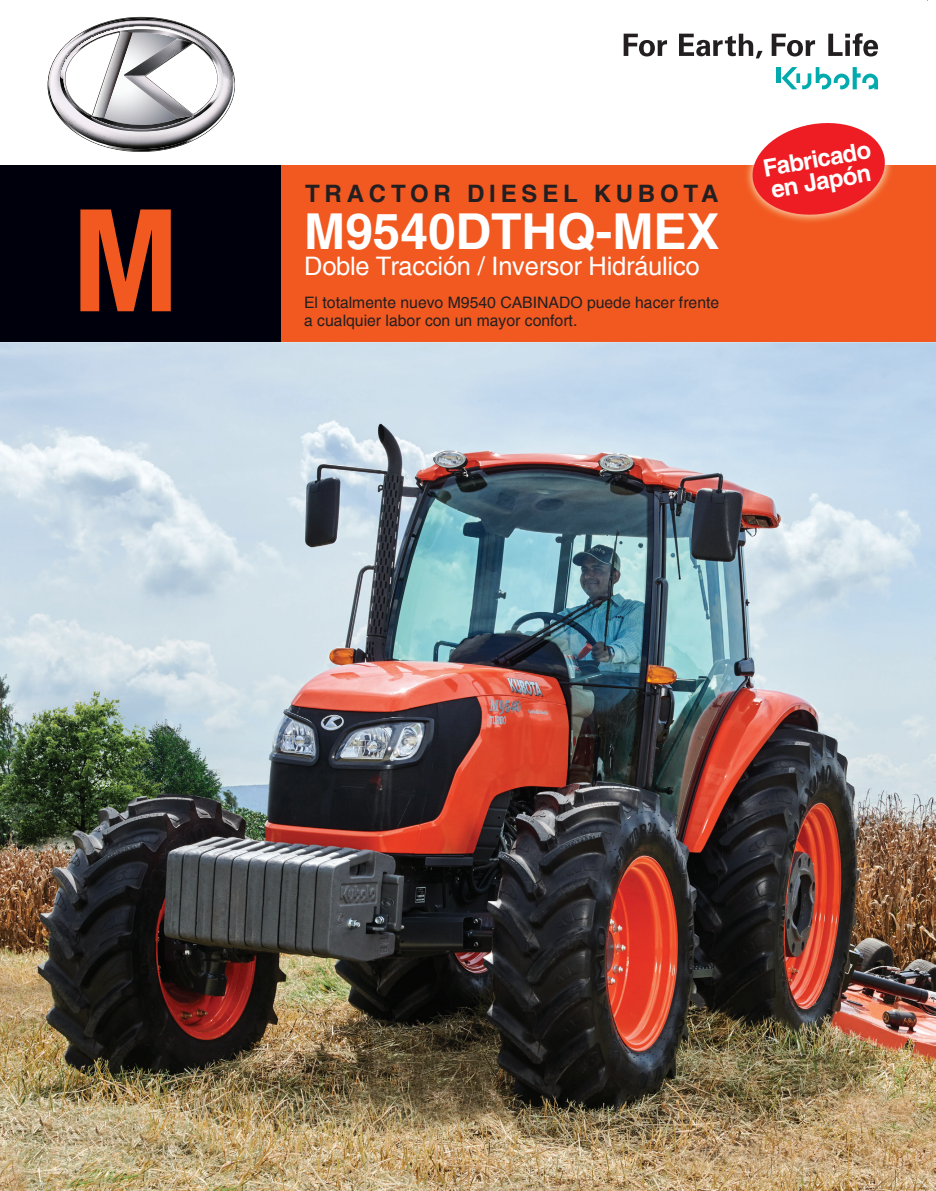
<style>
.page{position:relative;width:936px;height:1191px;background:#fff}
.page>*{position:absolute;margin:0;border:0;box-sizing:border-box;transform-origin:0 0}
.t1{font:700 condensed 142.5px "Helvetica Neue LT Std";color:#f15921}
.t2{font:700 49.5px "Helvetica";color:#fff}
.t3{font:25.5px "Helvetica";letter-spacing:-.01em;color:#fff}
.t4{font:700 24px "Helvetica";letter-spacing:.2em;color:#231f20}
.t5{font:700 24px/22.5px "Helvetica";color:#fff}
.t6{font:15.75px/18px "Helvetica";color:#231f20}
</style>
<div class="page">
<div style="left:0;top:166px;width:935px;height:179px;background:#f15921"></div>
<div style="left:0;top:166px;width:281px;height:179px;background:#00000d"></div>
<hr style="left:776px;top:67px;width:4px;height:16px;background:#00aaad">
<svg style="left:781px;top:67px;width:97px;height:22px"></svg>
<svg style="left:771px;top:34px;width:44px;height:22px"></svg>
<svg style="left:623px;top:34px;width:44px;height:22px"></svg>
<svg style="left:679px;top:34px;width:83px;height:24px"></svg>
<svg style="left:828px;top:33px;width:50px;height:24px"></svg>
<img style="left:746px;top:166px;width:146px;height:56px">
<svg style="left:748px;top:123px;width:140px;height:97px"></svg>
<svg style="left:48px;top:17px;width:187px;height:135px"></svg>
<img style="left:0;top:343px;width:936px;height:848px">
<h3 class="t4" style="left:305px;top:179px;width:415px">TRACTOR DIESEL KUBOTA</h3>
<h1 class="t1" style="left:73px;top:174px;width:107px">M</h1>
<h2 class="t2" style="left:304px;top:201px;width:417px">M9540DTHQ-MEX</h2>
<h3 class="t3" style="left:304px;top:251px;width:397px">Doble Tracción / Inversor Hidráulico</h3>
<p class="t6" style="left:304px;top:294px;width:416px">El totalmente nuevo M9540 CABINADO puede hacer frente a cualquier labor con un mayor confort.</p>
<h3 class="t5" style="left:761px;top:157px;width:110px;rotate:-10deg">Fabricado en Japón</h3>
</div>
